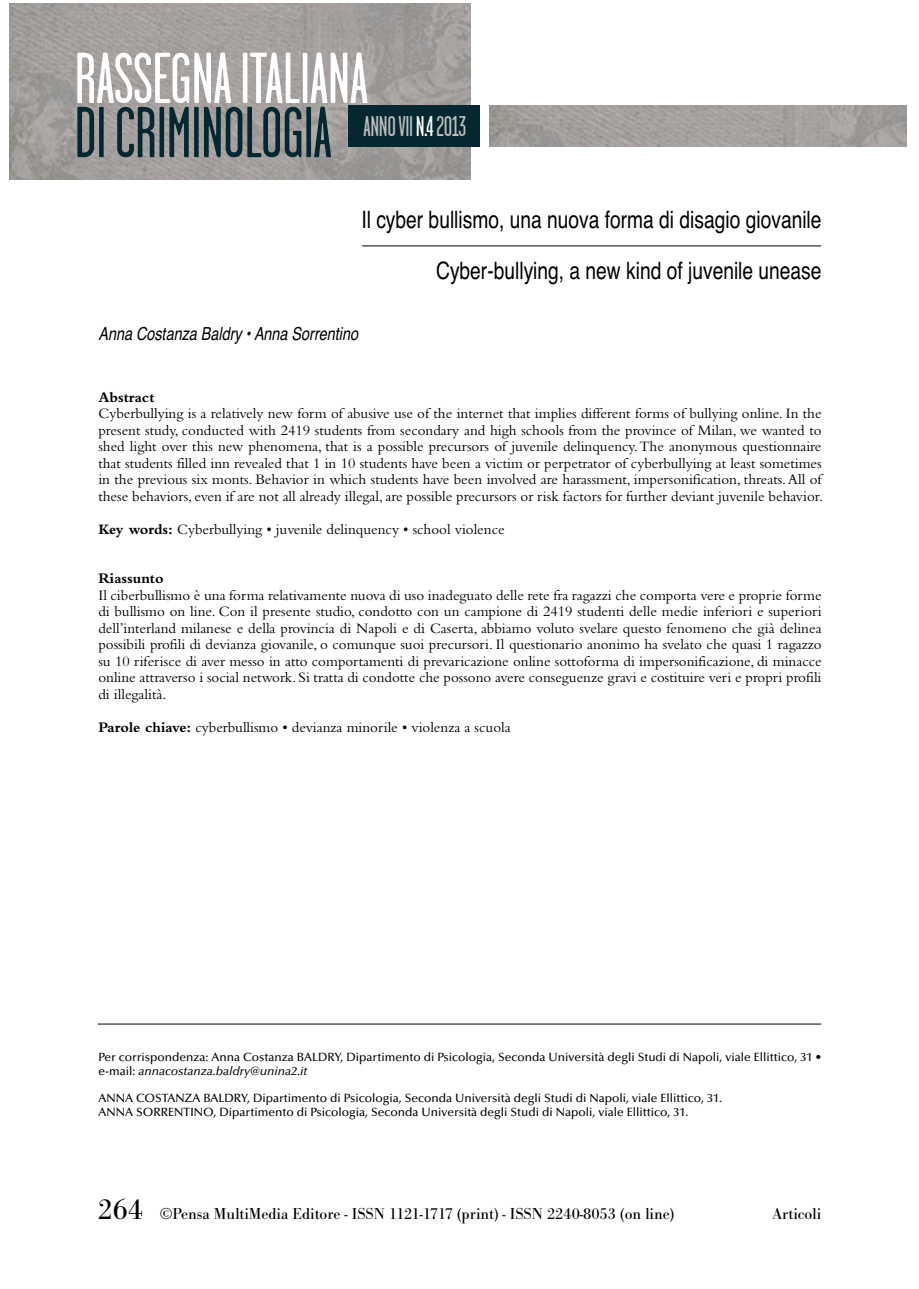
<style>
.page{position:relative;width:919px;height:1289px;background:#fff}
.page>*{position:absolute;margin:0;border:0;box-sizing:border-box;transform-origin:0 0}
.t1{font:28.5px "Garage Gothic";letter-spacing:-.015em;color:#bdbdbd}
.t2{font:24px/51px "Helvetica";color:#000;text-align:right;scale:.8 1}
.t3{font:italic 18px "Helvetica";color:#000;scale:.8 1}
.t4{font:16.5px "Bodoni Antiqua T";color:#000}
.t5{font:15px/16.5px "Bembo";color:#000;text-align:justify}
.t6{font:700 15px "Bembo";color:#000}
.t7{font:500 12px/13.8px "Optima";color:#000}
.s1{color:#fff}
.s2{font-weight:700}
.s3{font-style:italic}
.s4{font-size:30px}
</style>
<div class="page">
<img style="left:489px;top:105px;width:417px;height:41px">
<img style="left:9px;top:4px;width:461px;height:175px">
<svg style="left:77px;top:52px;width:290px;height:105px"></svg>
<div style="left:348px;top:105px;width:131px;height:41px;background:#052730"></div>
<hr style="left:362px;top:246px;width:459px;height:1px;background:#000">
<hr style="left:98px;top:1023px;width:723px;height:1px;background:#000">
<h1 class="t1" style="left:363px;top:110px;width:104px">ANNO VII<span class="s1">N.4</span>2013</h1>
<h2 class="t2" style="left:361px;top:195px;width:576px">Il cyber bullismo, una nuova forma di disagio giovanile<br>Cyber-bullying, a new kind of juvenile unease</h2>
<p class="t3" style="left:98px;top:323px;width:326px">Anna Costanza Baldry • Anna Sorrentino</p>
<p class="t6" style="left:98px;top:392px;width:58px">Abstract</p>
<p class="t5" style="left:98px;top:407px;width:726px">Cyberbullying is a relatively new form of abusive use of the internet that implies different forms of bullying online. In the present study, conducted with 2419 students from secondary and high schools from the province of Milan, we wanted to shed light over this new phenomena, that is a possible precursors of juvenile delinquency. The anonymous questionnaire that students filled inn revealed that 1 in 10 students have been a victim or perpetrator of cyberbullying at least sometimes in the previous six monts. Behavior in which students have been involved are harassment, impersonification, threats. All of these behaviors, even if are not all already illegal, are possible precursors or risk factors for further deviant juvenile behavior.</p>
<p class="t5" style="left:98px;top:522px;width:408px"><span class="s2">Key words:</span> Cyberbullying • juvenile delinquency • school violence</p>
<p class="t6" style="left:98px;top:573px;width:67px">Riassunto</p>
<p class="t5" style="left:98px;top:588px;width:724px">Il ciberbullismo è una forma relativamente nuova di uso inadeguato delle rete fra ragazzi che comporta vere e proprie forme di bullismo on line. Con il presente studio, condotto con un campione di 2419 studenti delle medie inferiori e superiori dell’interland milanese e della provincia di Napoli e di Caserta, abbiamo voluto svelare questo fenomeno che già delinea possibili profili di devianza giovanile, o comunque suoi precursori. Il questionario anonimo ha svelato che quasi 1 ragazzo su 10 riferisce di aver messo in atto comportamenti di prevaricazione online sottoforma di impersonificazione, di minacce online attraverso i social network. Si tratta di condotte che possono avere conseguenze gravi e costituire veri e propri profili di illegalità.</p>
<p class="t5" style="left:98px;top:720px;width:414px"><span class="s2">Parole chiave:</span> cyberbullismo • devianza minorile • violenza a scuola</p>
<p class="t7" style="left:98px;top:1051px;width:724px">Per corrispondenza: Anna Costanza BALDRY, Dipartimento di Psicologia, Seconda Università degli Studi di Napoli, viale Ellittico, 31 • e-mail: <span class="s3">annacostanza.baldry@unina2.it</span></p>
<p class="t7" style="left:98px;top:1092px;width:625px">ANNA COSTANZA BALDRY, Dipartimento di Psicologia, Seconda Università degli Studi di Napoli, viale Ellittico, 31.<br>ANNA SORRENTINO, Dipartimento di Psicologia, Seconda Università degli Studi di Napoli, viale Ellittico, 31.</p>
<p class="t4" style="left:98px;top:1203px;width:577px"><span class="s4">264</span> ©Pensa MultiMedia Editore - ISSN 1121-1717 (print) - ISSN 2240-8053 (on line)</p>
<p class="t4" style="left:772px;top:1203px;width:50px">Articoli</p>
</div>
